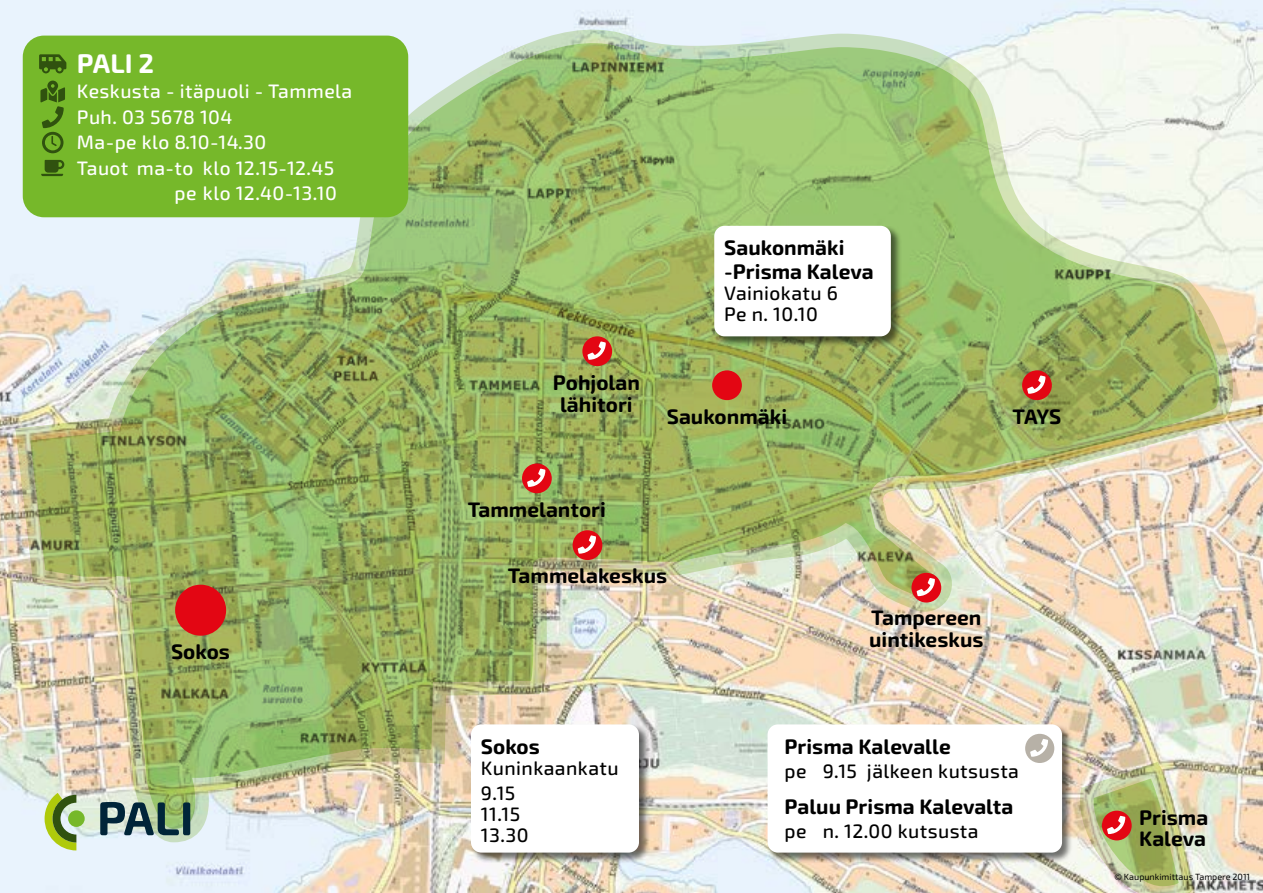
<style>
.page{position:relative;width:1263px;height:893px;background:#fff}
.page>*{position:absolute;margin:0;border:0;box-sizing:border-box;transform-origin:0 0}
.t1{font:700 27px "Exo Soft";color:#fff}
.t2{font:700 21px "Exo Soft";color:#000}
.t3{font:500 19.5px "Exo Soft";letter-spacing:.02em;color:#fff}
.t4{font:500 19.5px "Exo Soft";letter-spacing:.02em;color:#000}
.t5{font:9px "Exo Soft";color:#000}
</style>
<div class="page">
<img style="left:0;top:0;width:1263px;height:893px">
<img style="left:8px;top:19px;width:1238px;height:825px">
<svg style="left:100px;top:802px;width:90px;height:33px"></svg>
<svg style="left:45px;top:793px;width:31px;height:57px"></svg>
<div style="left:68px;top:810px;width:17px;height:17px;background:#76b82a;border-radius:50%"></div>
<div style="left:471px;top:725px;width:179px;height:138px;background:#000;opacity:.55"></div>
<div style="left:471px;top:724px;width:168px;height:129px;background:#fff;border-radius:10px"></div>
<div style="left:714px;top:226px;width:188px;height:121px;background:#000;opacity:.55"></div>
<div style="left:714px;top:226px;width:177px;height:110px;background:#fff;border-radius:10px"></div>
<div style="left:23px;top:36px;width:385px;height:181px;background:#76b82a;border-radius:21px"></div>
<svg style="left:41px;top:160px;width:23px;height:16px"></svg>
<svg style="left:39px;top:54px;width:27px;height:19px"></svg>
<svg style="left:40px;top:81px;width:25px;height:72px"></svg>
<div style="left:175px;top:585px;width:51px;height:51px;background:#e30613;border-radius:50%"></div>
<img style="left:1074px;top:753px;width:126px;height:140px">
<div style="left:911px;top:573px;width:30px;height:30px;background:#e30613;border-radius:50%"></div>
<svg style="left:916px;top:578px;width:19px;height:18px"></svg>
<div style="left:1022px;top:370px;width:30px;height:30px;background:#e30613;border-radius:50%"></div>
<svg style="left:1027px;top:375px;width:18px;height:19px"></svg>
<div style="left:573px;top:530px;width:29px;height:30px;background:#e30613;border-radius:50%"></div>
<svg style="left:578px;top:535px;width:18px;height:19px"></svg>
<div style="left:522px;top:463px;width:30px;height:30px;background:#e30613;border-radius:50%"></div>
<svg style="left:527px;top:469px;width:18px;height:18px"></svg>
<div style="left:712px;top:370px;width:30px;height:30px;background:#e30613;border-radius:50%"></div>
<div style="left:582px;top:336px;width:30px;height:30px;background:#e30613;border-radius:50%"></div>
<svg style="left:587px;top:341px;width:19px;height:19px"></svg>
<div style="left:768px;top:725px;width:304px;height:138px;background:#000;opacity:.55"></div>
<div style="left:767px;top:724px;width:295px;height:129px;background:#fff;border-radius:10px"></div>
<div style="left:1025px;top:734px;width:29px;height:29px;background:#b7b1a7;border-radius:50%"></div>
<svg style="left:1030px;top:739px;width:18px;height:18px"></svg>
<p class="t1" style="left:77px;top:47px;width:79px">PALI 2</p>
<p class="t3" style="left:77px;top:80px;width:277px">Keskusta - itäpuoli - Tammela</p>
<p class="t3" style="left:77px;top:106px;width:157px">Puh. 03 5678 104</p>
<p class="t3" style="left:77px;top:131px;width:191px">Ma-pe klo 8.10-14.30</p>
<p class="t3" style="left:77px;top:157px;width:259px">Tauot ma-to klo 12.15-12.45</p>
<p class="t3" style="left:175px;top:182px;width:164px">pe klo 12.40-13.10</p>
<p class="t2" style="left:171px;top:639px;width:60px">Sokos</p>
<p class="t2" style="left:553px;top:370px;width:89px">Pohjolan</p>
<p class="t2" style="left:560px;top:392px;width:74px">lähitori</p>
<p class="t2" style="left:724px;top:236px;width:122px">Saukonmäki</p>
<p class="t2" style="left:724px;top:260px;width:151px">-Prisma Kaleva</p>
<p class="t4" style="left:724px;top:282px;width:115px">Vainiokatu 6</p>
<p class="t4" style="left:724px;top:303px;width:95px">Pe n. 10.10</p>
<p class="t2" style="left:667px;top:404px;width:122px">Saukonmäki</p>
<p class="t2" style="left:1013px;top:404px;width:50px">TAYS</p>
<p class="t2" style="left:468px;top:497px;width:140px">Tammelantori</p>
<p class="t2" style="left:508px;top:564px;width:161px">Tammelakeskus</p>
<p class="t2" style="left:871px;top:605px;width:112px">Tampereen</p>
<p class="t2" style="left:869px;top:627px;width:116px">uintikeskus</p>
<p class="t2" style="left:481px;top:734px;width:60px">Sokos</p>
<p class="t4" style="left:481px;top:757px;width:139px">Kuninkaankatu</p>
<p class="t4" style="left:481px;top:782px;width:36px">9.15</p>
<p class="t4" style="left:481px;top:803px;width:41px">11.15</p>
<p class="t4" style="left:481px;top:824px;width:49px">13.30</p>
<p class="t2" style="left:784px;top:734px;width:168px">Prisma Kalevalle</p>
<p class="t4" style="left:784px;top:760px;width:236px">pe 9.15 jälkeen kutsusta</p>
<p class="t2" style="left:784px;top:794px;width:230px">Paluu Prisma Kalevalta</p>
<p class="t4" style="left:784px;top:820px;width:196px">pe n. 12.00 kutsusta</p>
<p class="t2" style="left:1139px;top:805px;width:71px">Prisma</p>
<p class="t2" style="left:1139px;top:826px;width:68px">Kaleva</p>
<p class="t5" style="left:1114px;top:872px;width:137px">© Kaupunkimittaus Tampere 2011</p>
</div>
